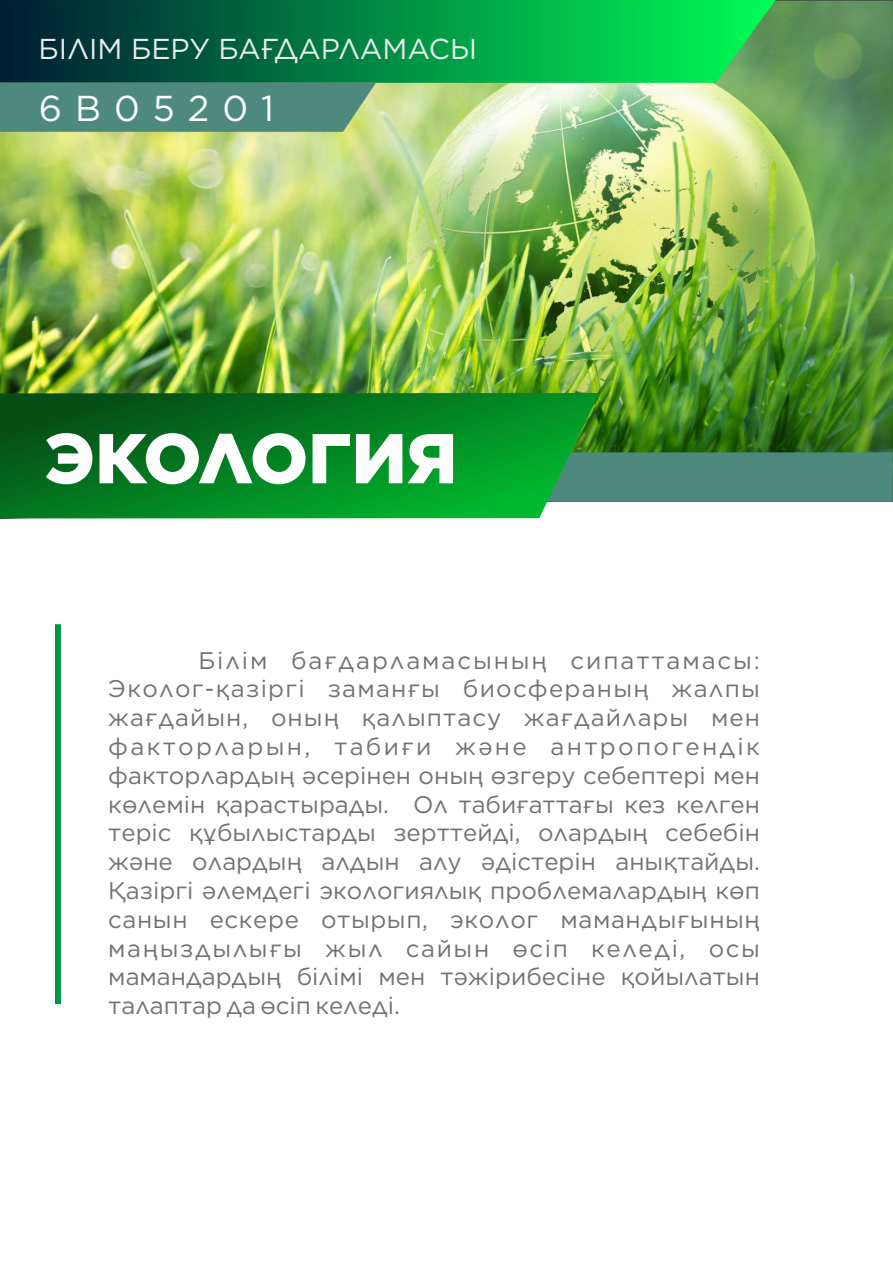
<style>
.page{position:relative;width:893px;height:1263px;background:#fff}
.page>*{position:absolute;margin:0;border:0;box-sizing:border-box;transform-origin:0 0}
.t1{font:900 70.35px "Gotham";color:#fefefe}
.t2{font:36px "Gotham";letter-spacing:.36em;color:#fefefe}
.t3{font:28.8px "Gotham";color:#ebecec}
.t4{font:24px/28.8px "Gotham";color:#727271;text-align:justify}
</style>
<div class="page">
<img style="left:0;top:0;width:893px;height:519px">
<svg style="left:0;top:0;width:775px;height:83px;background:#038844"></svg>
<div style="left:599px;top:452px;width:294px;height:50px;background:#4d897c"></div>
<svg style="left:0;top:393px;width:599px;height:125px;background:#088226"></svg>
<svg style="left:0;top:82px;width:376px;height:50px;background:#528c7b"></svg>
<div style="left:55px;top:624px;width:6px;height:380px;background:#009846"></div>
<p class="t3" style="left:39px;top:36px;width:440px">БІЛІМ БЕРУ БАҒДАРЛАМАСЫ</p>
<h2 class="t2" style="left:39px;top:93px;width:237px">6B05201</h2>
<h1 class="t1" style="left:44px;top:427px;width:415px">ЭКОЛОГИЯ</h1>
<p class="t4" style="left:108px;top:647px;width:653px;text-indent:90px">Білім бағдарламасының сипаттамасы:<br>Эколог-қазіргі заманғы биосфераның жалпы жағдайын, оның қалыптасу жағдайлары мен факторларын, табиғи және антропогендік факторлардың әсерінен оның өзгеру себептері мен көлемін қарастырады. Ол табиғаттағы кез келген теріс құбылыстарды зерттейді, олардың себебін және олардың алдын алу әдістерін анықтайды.<br>Қазіргі әлемдегі экологиялық проблемалардың көп санын ескере отырып, эколог мамандығының маңыздылығы жыл сайын өсіп келеді, осы мамандардың білімі мен тәжірибесіне қойылатын талаптар да өсіп келеді.</p>
</div>
